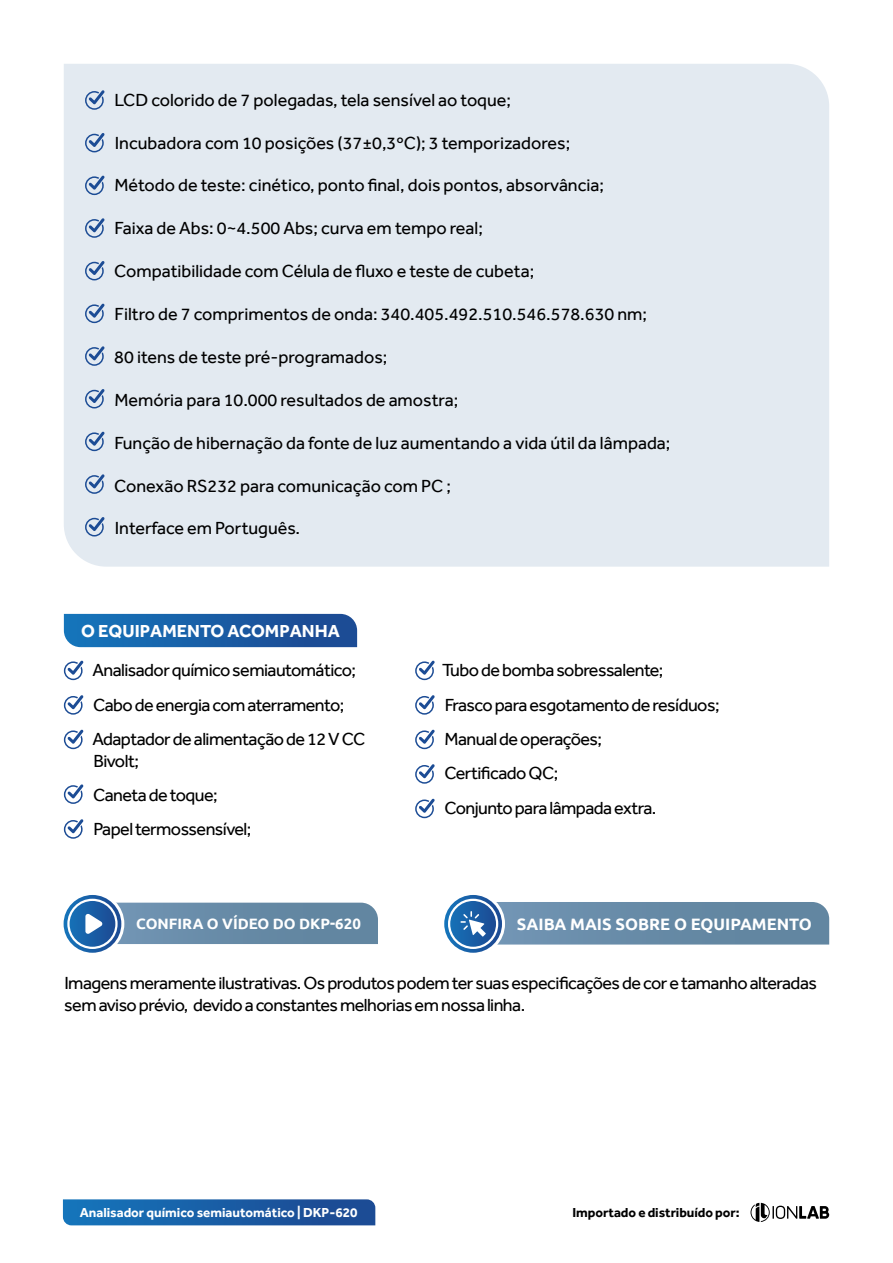
<style>
.page{position:relative;width:893px;height:1263px;background:#fff}
.page>*{position:absolute;margin:0;border:0;box-sizing:border-box;transform-origin:0 0}
.t1{font:18px "Effra";color:#000}
.t2{font:18px/34.3px "Effra";letter-spacing:-.03em;color:#000}
.t3{font:700 18px "Effra";color:#fff}
.t4{font:700 16.5px "Ubuntu";color:#fff}
.t5{font:700 15px "Ubuntu";color:#fff}
.t6{font:700 13.5px "Effra";color:#fff}
.t7{font:700 13.5px "Effra";letter-spacing:-.005em;color:#000}
</style>
<div class="page">
<svg style="left:63px;top:1199px;width:312px;height:26px;background:#1d60a7"></svg>
<div style="left:64px;top:64px;width:765px;height:503px;background:#e3eaf1"></div>
<svg style="left:85px;top:90px;width:20px;height:20px"></svg>
<svg style="left:85px;top:133px;width:20px;height:19px"></svg>
<svg style="left:85px;top:175px;width:20px;height:20px"></svg>
<svg style="left:85px;top:261px;width:20px;height:19px"></svg>
<svg style="left:85px;top:218px;width:20px;height:20px"></svg>
<svg style="left:85px;top:303px;width:20px;height:20px"></svg>
<svg style="left:85px;top:346px;width:20px;height:20px"></svg>
<svg style="left:85px;top:389px;width:20px;height:19px"></svg>
<svg style="left:85px;top:431px;width:20px;height:20px"></svg>
<svg style="left:85px;top:517px;width:20px;height:19px"></svg>
<svg style="left:85px;top:474px;width:20px;height:20px"></svg>
<svg style="left:443px;top:893px;width:60px;height:61px"></svg>
<div style="left:441px;top:892px;width:64px;height:64px;border:3px solid #fff;border-radius:50%"></div>
<div style="left:448px;top:899px;width:50px;height:50px;border:2px solid #fff;border-radius:50%"></div>
<svg style="left:460px;top:902px;width:369px;height:42px;background:#658aa9"></svg>
<svg style="left:62px;top:893px;width:61px;height:61px"></svg>
<div style="left:61px;top:892px;width:63px;height:64px;border:3px solid #fff;border-radius:50%"></div>
<div style="left:67px;top:899px;width:51px;height:50px;border:2px solid #fff;border-radius:50%"></div>
<svg style="left:85px;top:903px;width:293px;height:41px;background:#668ba9"></svg>
<svg style="left:64px;top:614px;width:293px;height:33px;background:#1b5fa6"></svg>
<svg style="left:64px;top:660px;width:20px;height:20px"></svg>
<svg style="left:64px;top:695px;width:20px;height:20px"></svg>
<svg style="left:64px;top:729px;width:20px;height:20px"></svg>
<svg style="left:64px;top:784px;width:20px;height:20px"></svg>
<svg style="left:64px;top:819px;width:20px;height:20px"></svg>
<svg style="left:415px;top:660px;width:20px;height:20px"></svg>
<svg style="left:415px;top:695px;width:20px;height:20px"></svg>
<svg style="left:415px;top:729px;width:20px;height:20px"></svg>
<svg style="left:415px;top:764px;width:20px;height:20px"></svg>
<svg style="left:415px;top:798px;width:20px;height:20px"></svg>
<svg style="left:750px;top:1203px;width:79px;height:19px"></svg>
<p class="t1" style="left:115px;top:89px;width:398px">LCD colorido de 7 polegadas, tela sensível ao toque;</p>
<p class="t1" style="left:115px;top:132px;width:457px">Incubadora com 10 posições (37±0,3ºC); 3 temporizadores;</p>
<p class="t1" style="left:115px;top:175px;width:491px">Método de teste: cinético, ponto final, dois pontos, absorvância;</p>
<p class="t1" style="left:115px;top:218px;width:370px">Faixa de Abs: 0~4.500 Abs; curva em tempo real;</p>
<p class="t1" style="left:114px;top:260px;width:422px">Compatibilidade com Célula de fluxo e teste de cubeta;</p>
<p class="t1" style="left:115px;top:303px;width:534px">Filtro de 7 comprimentos de onda: 340.405.492.510.546.578.630 nm;</p>
<p class="t1" style="left:114px;top:346px;width:275px">80 itens de teste pré-programados;</p>
<p class="t1" style="left:115px;top:389px;width:345px">Memória para 10.000 resultados de amostra;</p>
<p class="t1" style="left:115px;top:432px;width:557px">Função de hibernação da fonte de luz aumentando a vida útil da lâmpada;</p>
<p class="t1" style="left:114px;top:475px;width:338px">Conexão RS232 para comunicação com PC ;</p>
<p class="t1" style="left:115px;top:518px;width:187px">Interface em Português.</p>
<p class="t3" style="left:81px;top:619px;width:260px">O EQUIPAMENTO ACOMPANHA</p>
<p class="t2" style="left:92px;top:653px;width:274px">Analisador químico semiautomático;<br>Cabo de energia com aterramento;<br>Adaptador de alimentação de 12 V CC</p>
<p class="t2" style="left:93px;top:743px;width:160px">Bivolt;<br>Caneta de toque;<br>Papel termossensível;</p>
<p class="t2" style="left:442px;top:653px;width:279px">Tubo de bomba sobressalente;<br>Frasco para esgotamento de resíduos;<br>Manual de operações;<br>Certificado QC;<br>Conjunto para lâmpada extra.</p>
<p class="t5" style="left:136px;top:915px;width:226px">CONFIRA O VÍDEO DO DKP-620</p>
<p class="t4" style="left:517px;top:914px;width:296px">SAIBA MAIS SOBRE O EQUIPAMENTO</p>
<p class="t2" style="left:64px;top:972px;width:754px;line-height:21.6px">Imagens meramente ilustrativas. Os produtos podem ter suas especificações de cor e tamanho alteradas sem aviso prévio, devido a constantes melhorias em nossa linha.</p>
<p class="t6" style="left:80px;top:1204px;width:279px">Analisador químico semiautomático | DKP-620</p>
<p class="t7" style="left:572px;top:1204px;width:169px">Importado e distribuído por:</p>
</div>
